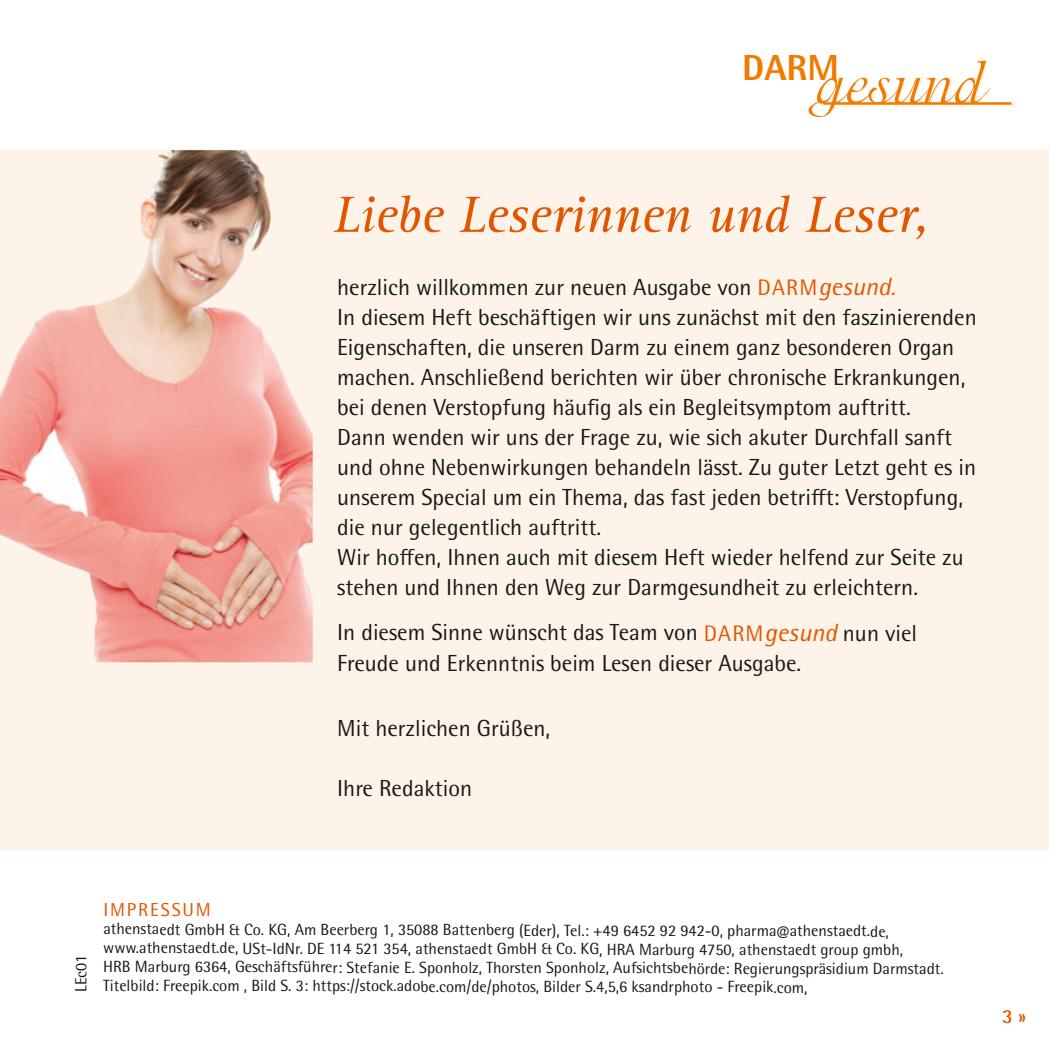
<style>
.page{position:relative;width:1049px;height:1049px;background:#fff}
.page>*{position:absolute;margin:0;border:0;box-sizing:border-box;transform-origin:0 0}
.t1{font:57.75px "Isadora";color:#ef7c00}
.t2{font:italic 52.5px "Rotis Serif";letter-spacing:-.005em;color:#e15601}
.t3{font:800 36.25px "Rotis Semi Sans Pro";color:#ef7c00}
.t4{font:23.25px/30px "Rotis Semi Sans Pro";color:#181716}
.t5{font:700 20px "Rotis Semi Sans Pro";color:#e15601}
.t6{font:18.75px "Rotis Semi Sans Pro";letter-spacing:.095em;color:#e15601}
.t7{font:16.25px/18.8px "Rotis Semi Sans Pro";letter-spacing:-.005em;color:#181716}
.s1{font-size:22.5px;color:#e15601}
.s2{font-style:italic;font-size:25px;color:#e15601}
.s3{font-style:italic;color:#e15601}
</style>
<div class="page">
<svg style="left:823px;top:101px;width:193px;height:5px"></svg>
<hr style="left:823px;top:102px;width:188px;height:3px;background:#ef7c00">
<div style="left:0;top:149px;width:1049px;height:700px;background:#fef3e8"></div>
<img style="left:0;top:150px;width:313px;height:512px">
<p class="t3" style="left:742px;top:46px;width:98px">DARM</p>
<p class="t1" style="left:816px;top:61px;width:170px">gesund</p>
<p class="t2" style="left:333px;top:195px;width:596px">Liebe Leserinnen und Leser,</p>
<p class="t4" style="left:337px;top:275px;width:560px">herzlich willkommen zur neuen Ausgabe von <span class="s1">DARM</span><span class="s2">gesund</span><span class="s3">.</span></p>
<p class="t4" style="left:337px;top:305px;width:641px">In diesem Heft beschäftigen wir uns zunächst mit den faszinierenden Eigenschaften, die unseren Darm zu einem ganz besonderen Organ machen. Anschließend berichten wir über chronische Erkrankungen, bei denen Verstopfung häufig als ein Begleitsymptom auftritt.</p>
<p class="t4" style="left:337px;top:425px;width:640px">Dann wenden wir uns der Frage zu, wie sich akuter Durchfall sanft und ohne Nebenwirkungen behandeln lässt. Zu guter Letzt geht es in unserem Special um ein Thema, das fast jeden betrifft: Verstopfung, die nur gelegentlich auftritt.</p>
<p class="t4" style="left:337px;top:545px;width:628px">Wir hoffen, Ihnen auch mit diesem Heft wieder helfend zur Seite zu stehen und Ihnen den Weg zur Darmgesundheit zu erleichtern.</p>
<p class="t4" style="left:337px;top:620px;width:581px">In diesem Sinne wünscht das Team von <span class="s1">DARM</span><span class="s2">gesund</span> nun viel<br>Freude und Erkenntnis beim Lesen dieser Ausgabe.</p>
<p class="t4" style="left:337px;top:715px;width:215px">Mit herzlichen Grüßen,</p>
<p class="t4" style="left:337px;top:775px;width:136px">Ihre Redaktion</p>
<p class="t7" style="left:73px;top:992px;width:38px;rotate:-90deg">LEc01</p>
<p class="t6" style="left:103px;top:903px;width:109px">IMPRESSUM</p>
<p class="t7" style="left:103px;top:922px;width:842px">athenstaedt GmbH &amp; Co. KG, Am Beerberg 1, 35088 Battenberg (Eder), Tel.: +49 6452 92 942-0, pharma@athenstaedt.de, www.athenstaedt.de, USt-IdNr. DE 114 521 354, athenstaedt GmbH &amp; Co. KG, HRA Marburg 4750, athenstaedt group gmbh,<br>HRB Marburg 6364, Geschäftsführer: Stefanie E. Sponholz, Thorsten Sponholz, Aufsichtsbehörde: Regierungspräsidium Darmstadt.</p>
<p class="t7" style="left:103px;top:978px;width:706px">Titelbild: Freepik.com , Bild S. 3: https://stock.adobe.com/de/photos, Bilder S.4,5,6 ksandrphoto - Freepik.com,</p>
<p class="t5" style="left:1002px;top:1008px;width:26px">3 »</p>
</div>
